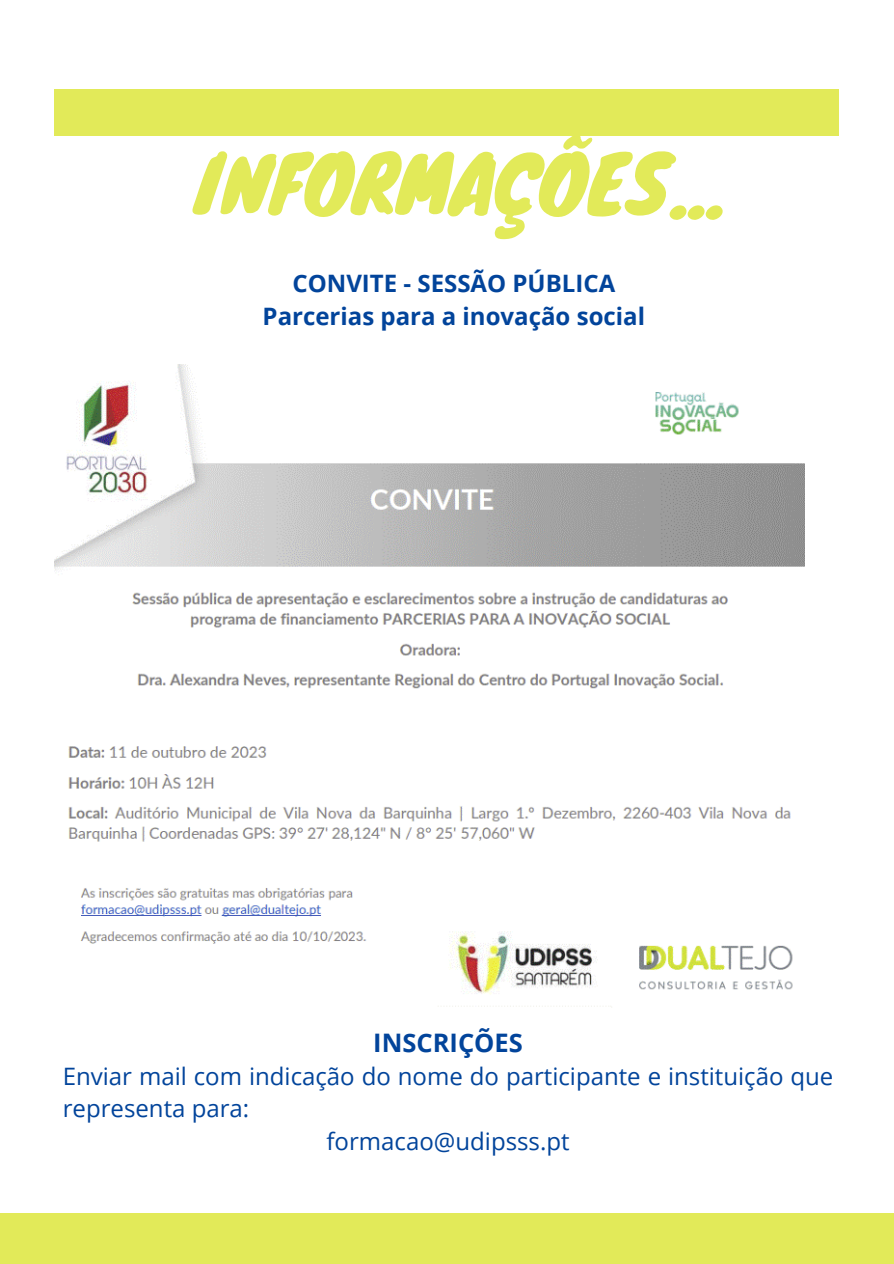
<style>
.page{position:relative;width:894px;height:1264px;background:#fff}
.page>*{position:absolute;margin:0;border:0;box-sizing:border-box;transform-origin:0 0}
.t1{font:76.8px "Knewave";color:#e2ea59}
.t2{font:700 25.5px "Open Sans";color:#02449b}
.t3{font:24px "Open Sans";color:#02449b}
.t4{font:700 24px/32.7px "Open Sans";color:#02449b;text-align:center}
</style>
<div class="page">
<div style="left:0;top:1213px;width:893px;height:50px;background:#e2ea59"></div>
<div style="left:54px;top:89px;width:785px;height:46px;background:#e2ea59"></div>
<img style="left:54px;top:365px;width:750px;height:643px">
<h1 class="t1" style="left:194px;top:121px;width:531px">INFORMAÇÕES...</h1>
<p class="t4" style="left:262px;top:266px;width:384px">CONVITE - SESSÃO PÚBLICA<br>Parcerias para a inovação social</p>
<p class="t2" style="left:373px;top:1024px;width:151px">INSCRIÇÕES</p>
<p class="t3" style="left:63px;top:1059px;width:772px">Enviar mail com indicação do nome do participante e instituição que</p>
<p class="t3" style="left:63px;top:1091px;width:188px">representa para:</p>
<p class="t3" style="left:326px;top:1124px;width:245px">formacao@udipsss.pt</p>
</div>
